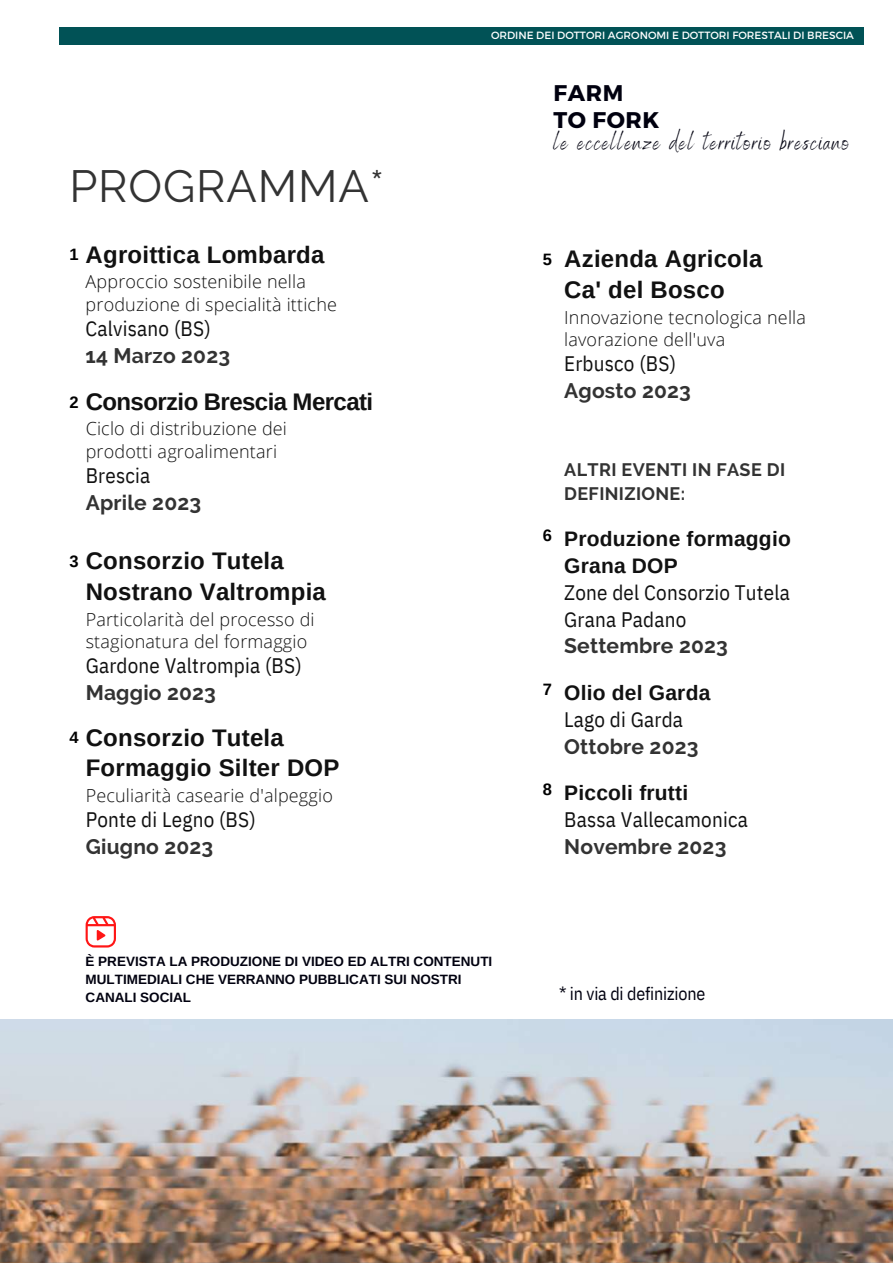
<style>
.page{position:relative;width:893px;height:1264px;background:#fff}
.page>*{position:absolute;margin:0;border:0;box-sizing:border-box;transform-origin:0 0}
.t1{font:45px "Raleway";letter-spacing:.02em;color:#333}
.t2{font:700 24px/30.3px "Arimo";letter-spacing:.01em;color:#111}
.t3{font:700 24px "Arimo";letter-spacing:-.025em;color:#111}
.t4{font:23.7px "Benedict";letter-spacing:.06em;color:#00000f}
.t5{font:700 22.65px/26.7px "Montserrat";letter-spacing:.025em;color:#00000f}
.t6{font:21px/27px "IBM Plex Sans Cond";letter-spacing:.01em;color:#111}
.t7{font:700 21px "Raleway";letter-spacing:.01em;color:#333}
.t8{font:700 21px/27px "Arimo";letter-spacing:.01em;color:#111}
.t9{font:300 18px/22.5px "Open Sans";letter-spacing:.01em;color:#111}
.t10{font:700 18px/24.8px "Raleway";letter-spacing:.02em;color:#333}
.t11{font:18px "IBM Plex Sans Cond";letter-spacing:-.01em;color:#00000f}
.t12{font:700 16.5px "Arimo";color:#000}
.t13{font:700 13.5px/18px "Arimo";color:#00000f}
.t14{font:10.5px "Montserrat";color:#fff}
</style>
<div class="page">
<img style="left:0;top:1019px;width:892px;height:243px">
<div style="left:59px;top:28px;width:804px;height:16px;background:#015256"></div>
<svg style="left:86px;top:916px;width:30px;height:31px"></svg>
<p class="t14" style="left:491px;top:29px;width:364px">ORDINE DEI DOTTORI AGRONOMI E DOTTORI FORESTALI DI BRESCIA</p>
<h1 class="t1" style="left:69px;top:159px;width:316px">PROGRAMMA*</h1>
<h2 class="t2" style="left:86px;top:239px;width:240px">Agroittica Lombarda</h2>
<p class="t9" style="left:86px;top:270px;width:253px">Approccio sostenibile nella produzione di specialità ittiche</p>
<p class="t6" style="left:86px;top:314px;width:127px">Calvisano (BS)</p>
<p class="t7" style="left:86px;top:343px;width:146px">14 Marzo 2023</p>
<p class="t12" style="left:69px;top:245px;width:11px">1</p>
<h2 class="t3" style="left:86px;top:388px;width:289px">Consorzio Brescia Mercati</h2>
<p class="t9" style="left:86px;top:417px;width:203px">Ciclo di distribuzione dei prodotti agroalimentari</p>
<p class="t6" style="left:86px;top:461px;width:66px">Brescia</p>
<p class="t7" style="left:86px;top:490px;width:117px">Aprile 2023</p>
<h2 class="t2" style="left:86px;top:546px;width:242px">Consorzio Tutela<br>Nostrano Valtrompia</h2>
<p class="t9" style="left:86px;top:607px;width:230px">Particolarità del processo di stagionatura del formaggio</p>
<p class="t6" style="left:86px;top:651px;width:217px">Gardone Valtrompia (BS)</p>
<p class="t7" style="left:86px;top:680px;width:132px">Maggio 2023</p>
<h2 class="t2" style="left:86px;top:722px;width:255px">Consorzio Tutela<br>Formaggio Silter DOP</h2>
<p class="t9" style="left:86px;top:784px;width:249px">Peculiarità casearie d'alpeggio</p>
<p class="t6" style="left:86px;top:805px;width:171px">Ponte di Legno (BS)</p>
<p class="t7" style="left:86px;top:834px;width:129px">Giugno 2023</p>
<p class="t12" style="left:69px;top:393px;width:11px">2</p>
<p class="t12" style="left:69px;top:552px;width:11px">3</p>
<p class="t12" style="left:69px;top:728px;width:11px">4</p>
<p class="t13" style="left:86px;top:952px;width:408px">È PREVISTA LA PRODUZIONE DI VIDEO ED ALTRI CONTENUTI<br>MULTIMEDIALI CHE VERRANNO PUBBLICATI SUI NOSTRI<br>CANALI SOCIAL</p>
<p class="t5" style="left:553px;top:78px;width:107px">FARM<br>TO FORK</p>
<h3 class="t4" style="left:553px;top:127px;width:297px">le eccellenze del territorio bresciano</h3>
<p class="t12" style="left:543px;top:250px;width:11px">5</p>
<h2 class="t2" style="left:564px;top:244px;width:200px">Azienda Agricola<br>Ca' del Bosco</h2>
<p class="t9" style="left:564px;top:305px;width:243px">Innovazione tecnologica nella lavorazione dell'uva</p>
<p class="t6" style="left:564px;top:349px;width:113px">Erbusco (BS)</p>
<p class="t7" style="left:564px;top:378px;width:128px">Agosto 2023</p>
<p class="t12" style="left:543px;top:526px;width:11px">6</p>
<p class="t12" style="left:543px;top:680px;width:11px">7</p>
<p class="t12" style="left:543px;top:780px;width:11px">8</p>
<p class="t10" style="left:564px;top:457px;width:222px">ALTRI EVENTI IN FASE DI<br>DEFINIZIONE:</p>
<p class="t8" style="left:564px;top:524px;width:228px">Produzione formaggio<br>Grana DOP</p>
<p class="t6" style="left:564px;top:578px;width:227px">Zone del Consorzio Tutela<br>Grana Padano</p>
<p class="t7" style="left:564px;top:633px;width:165px">Settembre 2023</p>
<p class="t8" style="left:564px;top:679px;width:148px">Olio del Garda</p>
<p class="t6" style="left:564px;top:705px;width:120px">Lago di Garda</p>
<p class="t7" style="left:564px;top:734px;width:136px">Ottobre 2023</p>
<p class="t8" style="left:564px;top:779px;width:125px">Piccoli frutti</p>
<p class="t6" style="left:564px;top:806px;width:185px">Bassa Vallecamonica</p>
<p class="t7" style="left:564px;top:834px;width:164px">Novembre 2023</p>
<p class="t11" style="left:559px;top:981px;width:148px">* in via di definizione</p>
</div>
